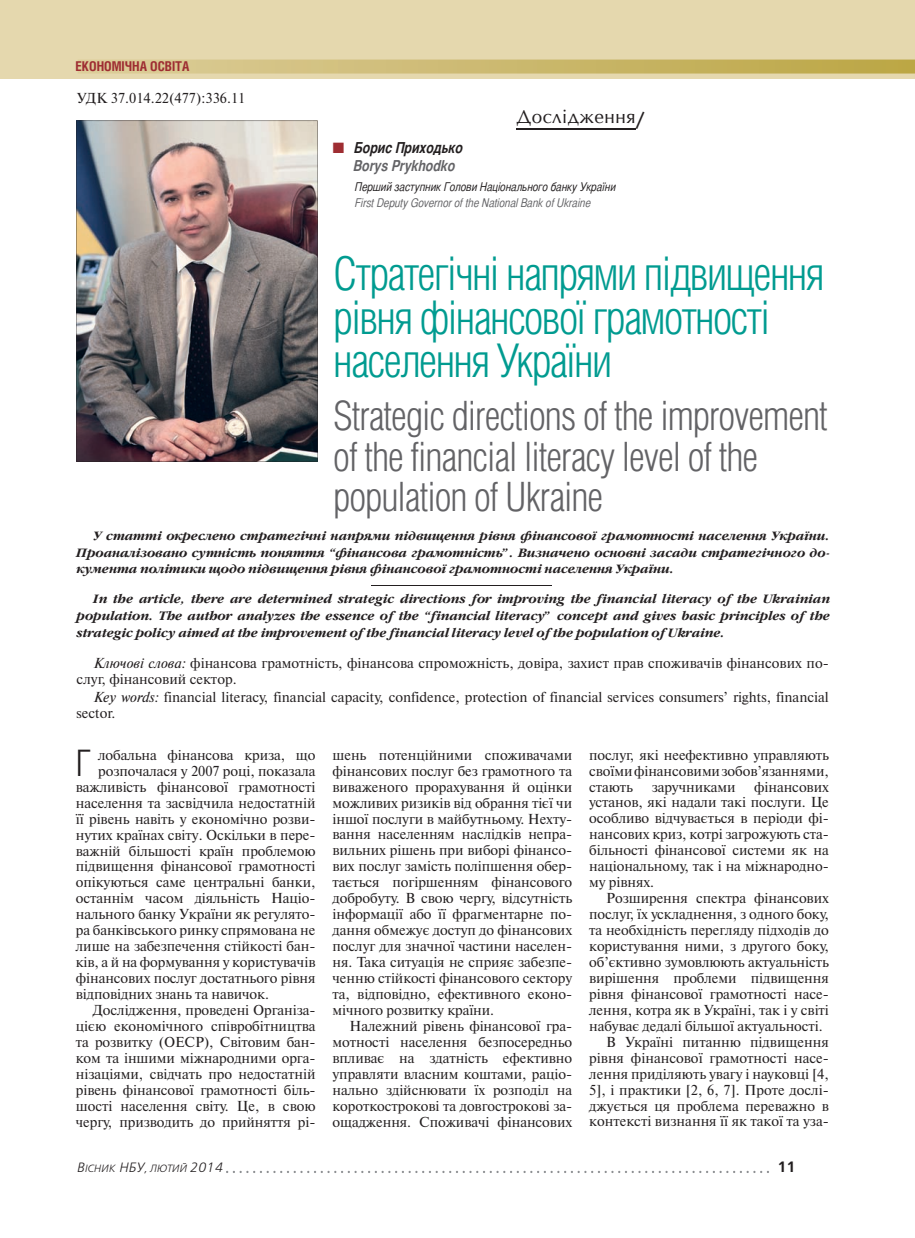
<style>
.page{position:relative;width:915px;height:1238px;background:#fff}
.page>*{position:absolute;margin:0;border:0;box-sizing:border-box;transform-origin:0 0}
.t1{font:300 46.5px/43.5px "Helios Cond";letter-spacing:-.035em;color:#009b90}
.t2{font:300 40.5px/40.5px "Helios Cond";letter-spacing:-.025em;color:#636366}
.t3{font:300 36.6px "Helios Cond";color:#231f20}
.t4{font:18px "Opium New";letter-spacing:.025em;color:#231f20}
.t5{font:italic 700 15px/18px "Bastion";color:#231f20}
.t6{font:15px "Free Set Demi Bold C";color:#231f20}
.t7{font:14.4px/15.9px "Newton C";letter-spacing:-.005em;color:#231f20;text-align:justify}
.t8{font:700 13.5px "Helios Cond";color:#9e2d32}
.t9{font:italic 700 12px/16.5px "Garamond C";letter-spacing:.005em;color:#231f20;text-align:justify}
.t10{font:italic 12px "Bastion";color:#231f20}
.t11{font:italic 12px "Bastion";color:#636366}
.t12{font:italic 10.5px "Free Set Light C";color:#231f20}
.s1{font-family:"Futura Futuris C"}
.s2{color:#9e2d32}
.s3{color:#636366}
.s4{font-style:italic}
.s5{font-size:13.5px}
</style>
<div class="page">
<div style="left:0;top:0;width:914px;height:79px;background:#e5d8ae"></div>
<svg style="left:78px;top:60px;width:836px;height:14px;background:#ccba72"></svg>
<svg style="left:226px;top:1170px;width:542px;height:2px"></svg>
<hr style="left:371px;top:584px;width:180px;height:1px;background:#231f20">
<hr style="left:516px;top:128px;width:119px;height:1px;background:#231f20">
<img style="left:77px;top:121px;width:240px;height:340px">
<p class="t8" style="left:75px;top:60px;width:115px">ЕКОНОМІЧНА ОСВІТА</p>
<p class="t7" style="left:77px;top:91px;width:170px">УДК 37.014.22(477):336.11</p>
<p class="t4" style="left:516px;top:108px;width:131px">Дослідження<span class="s1">/</span></p>
<p class="t5" style="left:353px;top:140px;width:111px;text-indent:-21px"><span class="s2">■</span> Борис Приходько<br><span class="s3">Borys Prykhodko</span></p>
<p class="t10" style="left:355px;top:181px;width:262px">Перший заступник Голови Національного банку України</p>
<p class="t11" style="left:355px;top:198px;width:237px">First Deputy Governor of the National Bank of Ukraine</p>
<h1 class="t1" style="left:333px;top:255px;width:492px">Стратегічні напрями підвищення рівня фінансової грамотності населення України</h1>
<h2 class="t2" style="left:333px;top:398px;width:496px">Strategic directions of the improvement of the financial literacy level of the population of Ukraine</h2>
<p class="t9" style="left:77px;top:529px;width:754px;text-indent:17px">У статті окреслено стратегічні напрями підвищення рівня фінансової грамотності населення України.<br>Проаналізовано сутність поняття “фінансова грамотність”. Визначено основні засади стратегічного до&shy;кумента політики щодо підвищення рівня фінансової грамотності населення України.</p>
<p class="t9" style="left:77px;top:592px;width:754px;text-indent:17px">In the article, there are determined strategic directions for improving the financial literacy of the Ukrainian population. The author analyzes the essence of the “financial literacy” concept and gives basic principles of the strategic policy aimed at the improvement of the financial literacy level of the population of Ukraine.</p>
<p class="t7" style="left:77px;top:655px;width:753px;text-indent:17px"><span class="s4">Ключові слова:</span> фінансова грамотність, фінансова спроможність, довіра, захист прав споживачів фінансових по&shy;слуг, фінансовий сектор.</p>
<p class="t7" style="left:77px;top:690px;width:753px;text-indent:17px"><span class="s4">Key words:</span> financial literacy, financial capacity, confidence, protection of financial services consumers’ rights, financial sector.</p>
<h3 class="t3" style="left:76px;top:748px;width:17px">Г</h3>
<p class="t7" style="left:98px;top:748px;width:219px">лобальна фінансова криза, що</p>
<p class="t7" style="left:98px;top:764px;width:219px">розпочалася у 2007 році, показала</p>
<p class="t7" style="left:76px;top:780px;width:241px">важливість фінансової грамотності</p>
<p class="t7" style="left:76px;top:795px;width:241px">населення та засвідчила недостатній</p>
<p class="t7" style="left:76px;top:811px;width:241px">її рівень навіть у економічно розви-</p>
<p class="t7" style="left:76px;top:827px;width:241px">нутих країнах світу. Оскільки в пере-</p>
<p class="t7" style="left:76px;top:843px;width:241px">важній більшості країн проблемою</p>
<p class="t7" style="left:76px;top:859px;width:241px">підвищення фінансової грамотності</p>
<p class="t7" style="left:76px;top:875px;width:241px">опікуються саме центральні банки,</p>
<p class="t7" style="left:76px;top:891px;width:241px">останнім часом діяльність Націо-</p>
<p class="t7" style="left:76px;top:907px;width:241px">нального банку України як регулято-</p>
<p class="t7" style="left:76px;top:923px;width:241px">ра банківського ринку спрямована не</p>
<p class="t7" style="left:76px;top:939px;width:241px">лише на забезпечення стійкості бан-</p>
<p class="t7" style="left:76px;top:955px;width:241px">ків, а й на формування у користувачів</p>
<p class="t7" style="left:76px;top:971px;width:241px">фінансових послуг достатнього рівня</p>
<p class="t7" style="left:76px;top:987px;width:194px">відповідних знань та навичок.</p>
<p class="t7" style="left:93px;top:1003px;width:224px">Дослідження, проведені Організа-</p>
<p class="t7" style="left:76px;top:1019px;width:241px">цією економічного співробітництва</p>
<p class="t7" style="left:76px;top:1035px;width:241px">та розвитку (ОЕСР), Світовим бан-</p>
<p class="t7" style="left:76px;top:1051px;width:241px">ком та іншими міжнародними орга-</p>
<p class="t7" style="left:76px;top:1066px;width:241px">нізаціями, свідчать про недостатній</p>
<p class="t7" style="left:76px;top:1082px;width:241px">рівень фінансової грамотності біль-</p>
<p class="t7" style="left:76px;top:1098px;width:241px">шості населення світу. Це, в свою</p>
<p class="t7" style="left:76px;top:1114px;width:241px">чергу, призводить до прийняття рі-</p>
<p class="t7" style="left:332px;top:748px;width:241px">шень потенційними споживачами фінансових послуг без грамотного та виваженого прорахування й оцінки можливих ризиків від обрання тієї чи іншої послуги в майбутньому. Нехту&shy;вання населенням наслідків непра&shy;вильних рішень при виборі фінансо&shy;вих послуг замість поліпшення обер&shy;тається погіршенням фінансового добробуту. В свою чергу, відсутність інформації або її фрагментарне по&shy;дання обмежує доступ до фінансових послуг для значної частини населен&shy;ня. Така ситуація не сприяє забезпе&shy;ченню стійкості фінансового сектору та, відповідно, ефективного еконо&shy;мічного розвитку країни.</p>
<p class="t7" style="left:332px;top:1019px;width:241px;text-indent:17px">Належний рівень фінансової гра&shy;мотності населення безпосередньо впливає на здатність ефективно управляти власним коштами, раціо&shy;нально здійснювати їх розподіл на короткострокові та довгострокові за&shy;ощадження. Споживачі фінансових</p>
<p class="t7" style="left:589px;top:747px;width:241px">послуг, які неефективно управляють своїми фінансовими зобов’язаннями, стають</p>
<p class="t7" style="left:589px;top:779px;width:241px;text-indent:165px">фінансових установ, які надали такі послуги. Це особливо відчувається в періоди фі&shy;нансових криз, котрі загрожують ста&shy;більності фінансової системи як на національному, так і на міжнародно&shy;му рівнях.</p>
<p class="t7" style="left:606px;top:891px;width:224px">Розширення спектра фінансових</p>
<p class="t7" style="left:589px;top:907px;width:241px">послуг, їх ускладнення, з одного боку,</p>
<p class="t7" style="left:589px;top:923px;width:241px">та необхідність перегляду підходів до</p>
<p class="t7" style="left:589px;top:939px;width:241px">користування ними, з другого боку,</p>
<p class="t7" style="left:589px;top:955px;width:241px">об’єктивно зумовлюють актуальність</p>
<p class="t7" style="left:589px;top:971px;width:241px">вирішення проблеми підвищення</p>
<p class="t7" style="left:589px;top:987px;width:241px">рівня фінансової грамотності насе-</p>
<p class="t7" style="left:589px;top:1002px;width:241px">лення, котра як в Україні, так і у світі</p>
<p class="t7" style="left:589px;top:1018px;width:235px">набуває дедалі більшої актуальності.</p>
<p class="t7" style="left:606px;top:1034px;width:224px">В Україні питанню підвищення</p>
<p class="t7" style="left:589px;top:1050px;width:241px">рівня фінансової грамотності насе-</p>
<p class="t7" style="left:589px;top:1066px;width:241px">лення приділяють увагу і науковці [4,</p>
<p class="t7" style="left:589px;top:1082px;width:241px">5], і практики [2, 6, 7]. Проте дослі-</p>
<p class="t7" style="left:589px;top:1098px;width:241px">джується ця проблема переважно в</p>
<p class="t7" style="left:589px;top:1114px;width:241px">контексті визнання її як такої та уза-</p>
<p class="t7" style="left:651px;top:779px;width:85px">заручниками</p>
<p class="t12" style="left:77px;top:1163px;width:147px"><span class="s5">В</span>ІСНИК <span class="s5">НБУ</span>, ЛЮТИЙ <span class="s5">2014</span></p>
<p class="t6" style="left:777px;top:1160px;width:20px">11</p>
</div>
